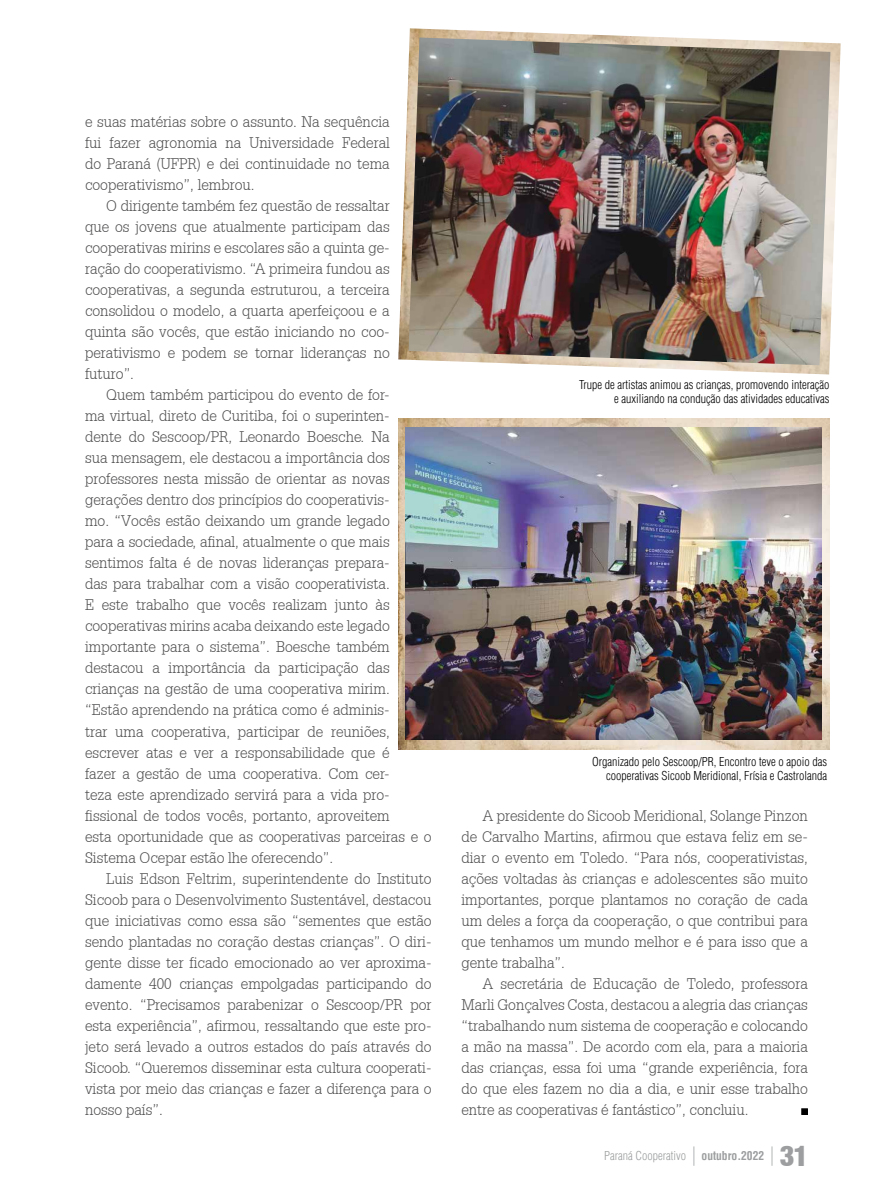
<style>
.page{position:relative;width:893px;height:1191px;background:#fff}
.page>*{position:absolute;margin:0;border:0;box-sizing:border-box;transform-origin:0 0}
.t1{font:30px "Sans Black Cond";color:#9c9e9f}
.t2{font:300 15px/21px "Installation Light S Si";color:#4b4b4d;text-align:justify}
.t3{font:300 condensed 12px/13.5px "Helvetica";color:#000;text-align:right}
.t4{font:300 condensed 12px "Helvetica";color:#9c9e9f}
.t5{font:700 condensed 12px "Helvetica";color:#9c9e9f}
</style>
<div class="page">
<svg style="left:693px;top:1146px;width:1px;height:19px"></svg>
<svg style="left:772px;top:1146px;width:1px;height:19px"></svg>
<div style="left:801px;top:1108px;width:7px;height:7px;border:1px solid #000"></div>
<img style="left:398px;top:418px;width:431px;height:331px">
<img style="left:406px;top:427px;width:416px;height:313px">
<img style="left:398px;top:28px;width:443px;height:346px">
<img style="left:408px;top:37px;width:422px;height:328px">
<p class="t2" style="left:85px;top:111px;width:306px">e suas matérias sobre o assunto. Na sequência fui fazer agronomia na Universidade Federal do Paraná (UFPR) e dei continuidade no tema cooperativismo”, lembrou.</p>
<p class="t2" style="left:85px;top:195px;width:306px;text-indent:21px">O dirigente também fez questão de ressaltar que os jovens que atualmente participam das cooperativas mirins e escolares são a quinta ge&shy;ração do cooperativismo. “A primeira fundou as cooperativas, a segunda estruturou, a terceira consolidou o modelo, a quarta aperfeiçoou e a quinta são vocês, que estão iniciando no coo&shy;perativismo e podem se tornar lideranças no futuro”.</p>
<p class="t2" style="left:85px;top:384px;width:348px;text-align:left;text-indent:21px">Quem também participou do evento de for-<br>ma virtual, direto de Curitiba, foi o superinten-<br>dente do Sescoop/PR, Leonardo Boesche. Na<br>sua mensagem, ele destacou a importância dos professores nesta missão de orientar as novas gerações dentro dos princípios do cooperativis-<br>mo. “Vocês estão deixando um grande legado<br>para a sociedade, afinal, atualmente o que mais sentimos falta é de novas lideranças prepara-<br>das para trabalhar com a visão cooperativista.<br>E este trabalho que vocês realizam junto às cooperativas mirins acaba deixando este legado importante para o sistema”. Boesche também destacou a importância da participação das crianças na gestão de uma cooperativa mirim. “Estão aprendendo na prática como é adminis-<br>trar uma cooperativa, participar de reuniões, escrever atas e ver a responsabilidade que é<br>fazer a gestão de uma cooperativa. Com cer-<br>teza este aprendizado servirá para a vida pro&shy;fissional de todos vocês, portanto, aproveitem<br>esta oportunidade que as cooperativas parceiras e o Sistema Ocepar estão lhe oferecendo”.</p>
<p class="t2" style="left:85px;top:867px;width:348px;text-indent:21px">Luis Edson Feltrim, superintendente do Instituto Sicoob para o Desenvolvimento Sustentável, destacou que iniciativas como essa são “sementes que estão sendo plantadas no coração destas crianças”. O diri&shy;gente disse ter ficado emocionado ao ver aproxima&shy;damente 400 crianças empolgadas participando do evento. “Precisamos parabenizar o Sescoop/PR por esta experiência”, afirmou, ressaltando que este pro&shy;jeto será levado a outros estados do país através do Sicoob. “Queremos disseminar esta cultura cooperati&shy;vista por meio das crianças e fazer a diferença para o nosso país”.</p>
<p class="t3" style="left:579px;top:378px;width:252px">Trupe de artistas animou as crianças, promovendo interação e auxiliando na condução das atividades educativas</p>
<p class="t3" style="left:592px;top:755px;width:237px">Organizado pelo Sescoop/PR, Encontro teve o apoio das cooperativas Sicoob Meridional, Frísia e Castrolanda</p>
<p class="t2" style="left:461px;top:805px;width:348px;text-indent:21px">A presidente do Sicoob Meridional, Solange Pinzon de Carvalho Martins, afirmou que estava feliz em se&shy;diar o evento em Toledo. “Para nós, cooperativistas, ações voltadas às crianças e adolescentes são muito importantes, porque plantamos no coração de cada um deles a força da cooperação, o que contribui para que tenhamos um mundo melhor e é para isso que a gente trabalha”.</p>
<p class="t2" style="left:461px;top:973px;width:348px;text-indent:21px">A secretária de Educação de Toledo, professora Marli Gonçalves Costa, destacou a alegria das crianças “trabalhando num sistema de cooperação e colocando a mão na massa”. De acordo com ela, para a maioria das crianças, essa foi uma “grande experiência, fora do que eles fazem no dia a dia, e unir esse trabalho entre as cooperativas é fantástico”, concluiu.</p>
<p class="t4" style="left:604px;top:1148px;width:83px">Paraná Cooperativo</p>
<p class="t5" style="left:702px;top:1148px;width:64px">outubro.2022</p>
<h1 class="t1" style="left:780px;top:1137px;width:30px">31</h1>
</div>
